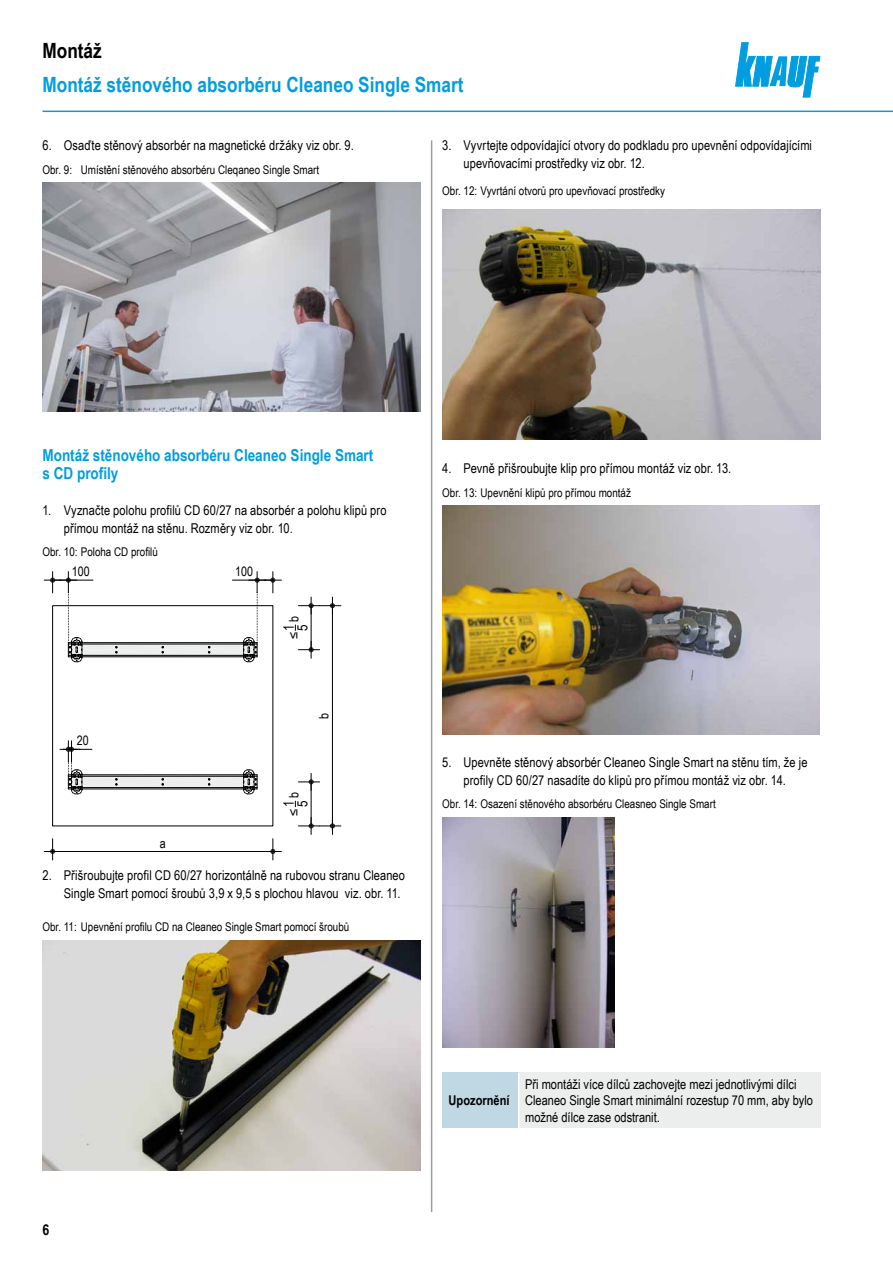
<style>
.page{position:relative;width:893px;height:1263px;background:#fff}
.page>*{position:absolute;margin:0;border:0;box-sizing:border-box;transform-origin:0 0}
.t1{font:700 21px "Arial Narrow";color:#009ee0}
.t2{font:700 21px "Arial Narrow";color:#000}
.t3{font:700 16.5px/18px "Arial Narrow";color:#009ee0}
.t4{font:700 15px "Arial Narrow";color:#000}
.t5{font:14.25px/13.6px "Arial Narrow";color:#000}
.t6{font:13.5px/18px "Arial Narrow";letter-spacing:.005em;color:#000}
.t7{font:700 13.5px "Arial Narrow";color:#000}
.t8{font:13.05px "Arial Narrow";color:#000}
.t9{font:12px "Arial Narrow";color:#000}
</style>
<div class="page">
<svg style="left:735px;top:43px;width:85px;height:54px"></svg>
<hr style="left:43px;top:111px;width:850px;height:1px;background:#009ee0">
<hr style="left:431px;top:140px;width:1px;height:1072px;background:#9c9e9f">
<img style="left:43px;top:182px;width:378px;height:230px">
<div style="left:52px;top:605px;width:221px;height:221px;border:1px solid #000"></div>
<svg style="left:44px;top:572px;width:237px;height:90px"></svg>
<hr style="left:311px;top:783px;width:1px;height:42px;background:#000">
<svg style="left:298px;top:773px;width:22px;height:17px"></svg>
<hr style="left:311px;top:606px;width:1px;height:43px;background:#000">
<svg style="left:298px;top:641px;width:22px;height:17px"></svg>
<svg style="left:60px;top:741px;width:198px;height:53px"></svg>
<hr style="left:332px;top:606px;width:1px;height:219px;background:#000">
<svg style="left:298px;top:817px;width:43px;height:17px"></svg>
<svg style="left:298px;top:597px;width:43px;height:17px"></svg>
<hr style="left:54px;top:851px;width:218px;height:1px;background:#000">
<svg style="left:44px;top:839px;width:12px;height:21px"></svg>
<svg style="left:270px;top:839px;width:11px;height:21px"></svg>
<img style="left:43px;top:940px;width:378px;height:230px">
<div style="left:442px;top:1073px;width:77px;height:55px;background:#c0d8e4"></div>
<div style="left:519px;top:1073px;width:302px;height:55px;background:#eceded"></div>
<hr style="left:518px;top:1073px;width:1px;height:55px;background:#fff">
<img style="left:442px;top:210px;width:379px;height:229px">
<img style="left:442px;top:505px;width:377px;height:230px">
<img style="left:442px;top:817px;width:172px;height:230px">
<h1 class="t2" style="left:43px;top:34px;width:61px">Montáž</h1>
<h1 class="t1" style="left:43px;top:69px;width:423px">Montáž stěnového absorbéru Cleaneo Single Smart</h1>
<p class="t6" style="left:43px;top:136px;width:313px">6. Osaďte stěnový absorbér na magnetické držáky viz obr. 9.</p>
<p class="t9" style="left:43px;top:160px;width:278px">Obr. 9: Umístění stěnového absorbéru Cleqaneo Single Smart</p>
<p class="t6" style="left:463px;top:136px;width:350px;text-indent:-21px">3. Vyvrtejte odpovídající otvory do podkladu pro upevnění odpovídajícími upevňovacími prostředky viz obr. 12.</p>
<p class="t9" style="left:442px;top:181px;width:224px">Obr. 12: Vyvrtání otvorů pro upevňovací prostředky</p>
<p class="t3" style="left:43px;top:445px;width:332px">Montáž stěnového absorbéru Cleaneo Single Smart s CD profily</p>
<p class="t6" style="left:64px;top:500px;width:324px;text-indent:-21px">1. Vyznačte polohu profilů CD 60/27 na absorbér a polohu klipů pro přímou montáž na stěnu. Rozměry viz obr. 10.</p>
<p class="t9" style="left:43px;top:543px;width:117px">Obr. 10: Poloha CD profilů</p>
<p class="t8" style="left:72px;top:562px;width:19px">100</p>
<p class="t8" style="left:235px;top:562px;width:19px">100</p>
<p class="t8" style="left:77px;top:731px;width:13px">20</p>
<p class="t8" style="left:160px;top:833px;width:7px">a</p>
<p class="t8" style="left:284px;top:622px;width:7px;rotate:-90deg">b</p>
<p class="t5" style="left:281px;top:631px;width:8px;rotate:-90deg">1<br>5</p>
<p class="t8" style="left:284px;top:639px;width:9px;rotate:-90deg">≤</p>
<p class="t8" style="left:314px;top:719px;width:7px;rotate:-90deg">b</p>
<p class="t8" style="left:284px;top:815px;width:25px;rotate:-90deg">≤ b</p>
<p class="t5" style="left:281px;top:807px;width:8px;rotate:-90deg">1<br>5</p>
<p class="t6" style="left:64px;top:866px;width:343px;text-indent:-21px">2. Přišroubujte profil CD 60/27 horizontálně na rubovou stranu Cleaneo<br>Single Smart pomocí šroubů 3,9 x 9,5 s plochou hlavou viz. obr. 11.</p>
<p class="t9" style="left:43px;top:918px;width:308px">Obr. 11: Upevnění profilu CD na Cleaneo Single Smart pomocí šroubů</p>
<p class="t6" style="left:442px;top:459px;width:291px">4. Pevně přišroubujte klip pro přímou montáž viz obr. 13.</p>
<p class="t9" style="left:442px;top:483px;width:190px">Obr. 13: Upevnění klipů pro přímou montáž</p>
<p class="t6" style="left:442px;top:752px;width:367px;text-align:center">5. Upevněte stěnový absorbér Cleaneo Single Smart na stěnu tím, že je profily CD 60/27 nasadíte do klipů pro přímou montáž viz obr. 14.</p>
<p class="t9" style="left:442px;top:795px;width:275px">Obr. 14: Osazení stěnového absorbéru Cleasneo Single Smart</p>
<p class="t4" style="left:43px;top:1218px;width:8px">6</p>
<p class="t7" style="left:449px;top:1090px;width:62px">Upozornění</p>
<p class="t6" style="left:525px;top:1075px;width:289px;line-height:16.5px">Při montáži více dílců zachovejte mezi jednotlivými dílci<br>Cleaneo Single Smart minimální rozestup 70 mm, aby bylo možné dílce zase odstranit.</p>
</div>
